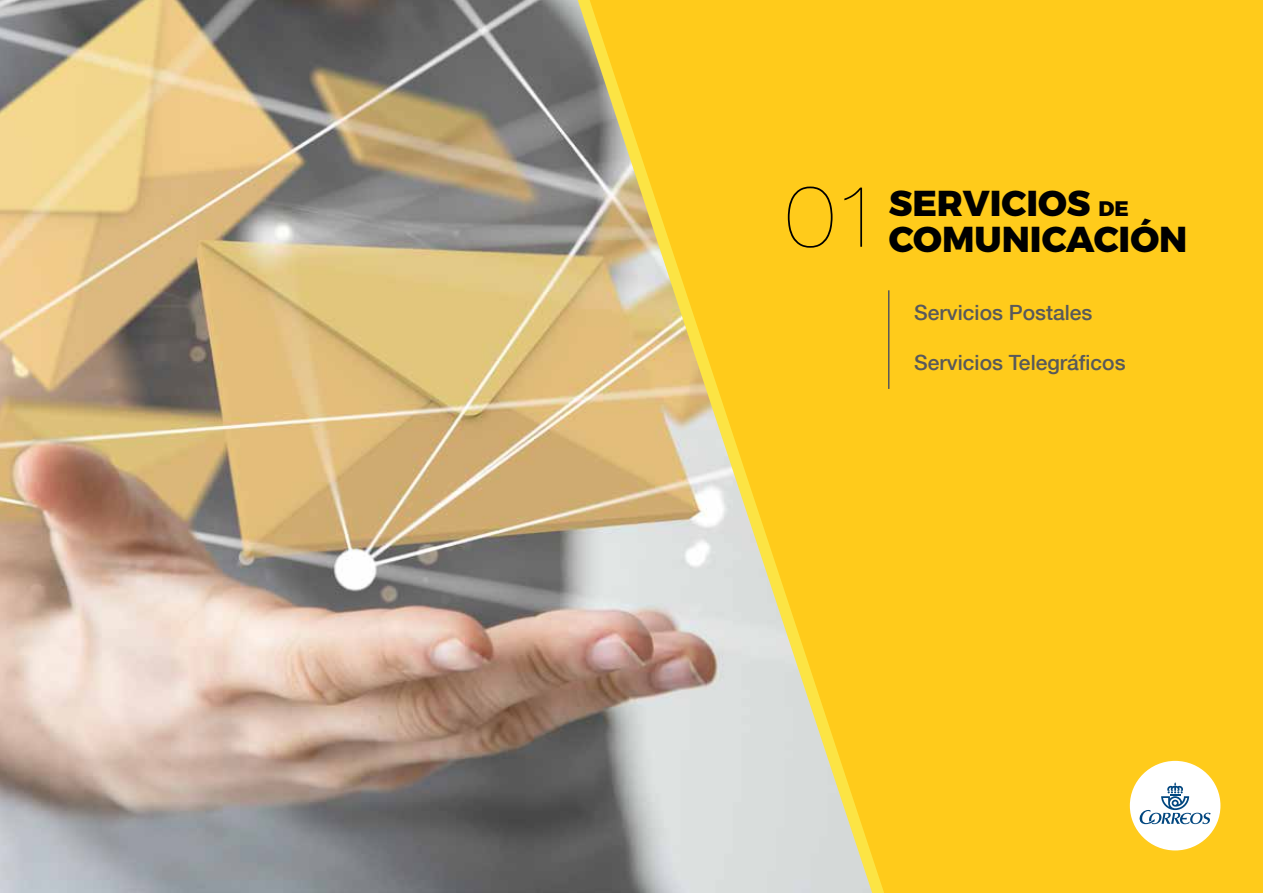
<style>
.page{position:relative;width:1263px;height:893px;background:#ffcb1b}
.page>*{position:absolute;margin:0;border:0;box-sizing:border-box;transform-origin:0 0}
.t1{font:200 87px "Helvetica Neue";color:#000}
.t2{font:800 36px "Montserrat";color:#000}
.t3{font:500 21px "Helvetica Neue";color:#58595b}
.s1{font-size:21px}
</style>
<div class="page">
<img style="left:0;top:0;width:578px;height:893px">
<hr style="left:888px;top:290px;width:1px;height:99px;background:#58595b">
<svg style="left:578px;top:0;width:306px;height:893px"></svg>
<div style="left:1130px;top:761px;width:90px;height:89px;background:#fff;border-radius:50%"></div>
<svg style="left:1139px;top:782px;width:72px;height:42px"></svg>
<h1 class="t1" style="left:786px;top:166px;width:98px">01</h1>
<h2 class="t2" style="left:889px;top:181px;width:241px">SERVICIOS <span class="s1">DE</span></h2>
<h2 class="t2" style="left:889px;top:217px;width:300px">COMUNICACIÓN</h2>
<p class="t3" style="left:914px;top:296px;width:180px">Servicios Postales</p>
<p class="t3" style="left:914px;top:346px;width:213px">Servicios Telegráficos</p>
</div>
